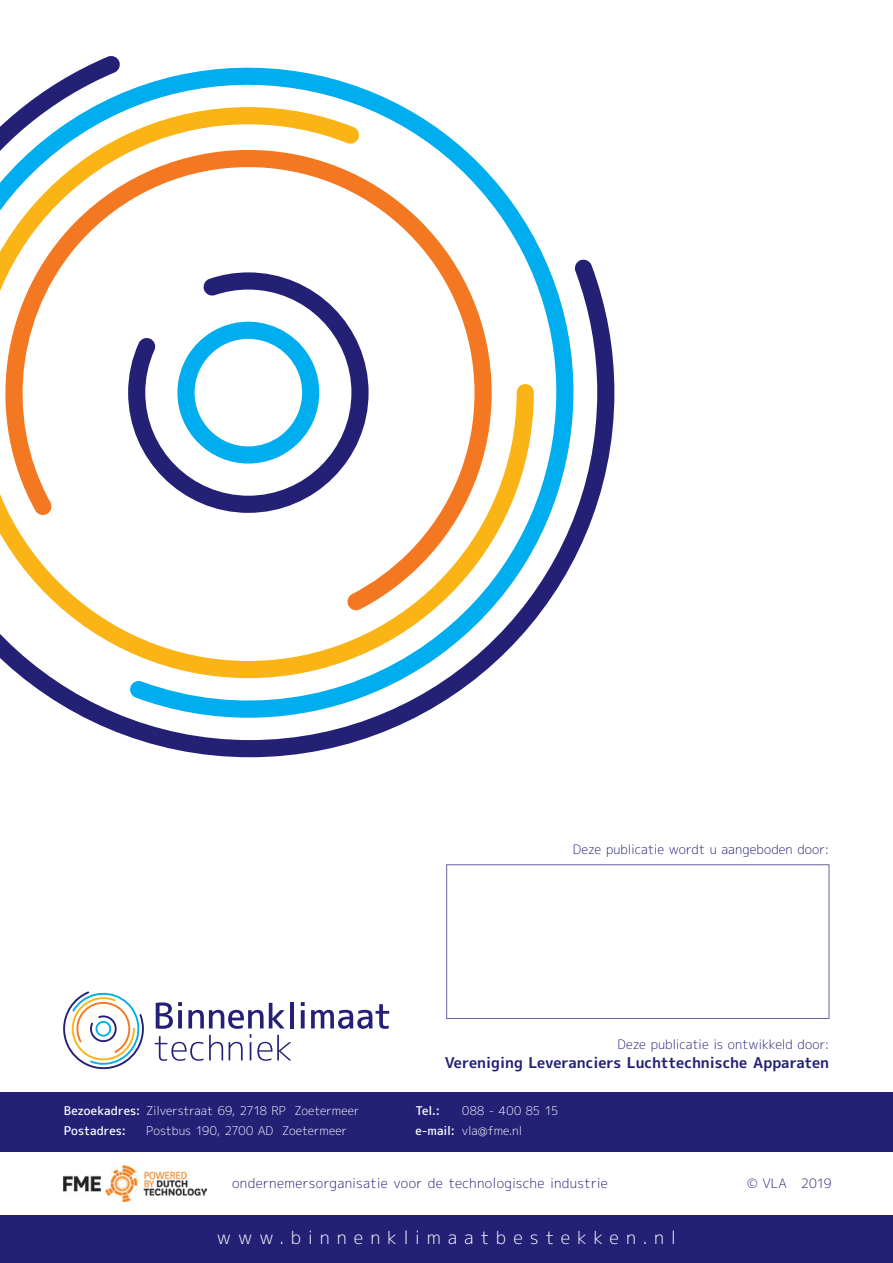
<style>
.page{position:relative;width:893px;height:1263px;background:#fff}
.page>*{position:absolute;margin:0;border:0;box-sizing:border-box;transform-origin:0 0}
.Bodytekst_-_light_8{font:18px "mplus 1 c light";letter-spacing:.38em;color:#fff}
.Kop_33pt{font:14.85px "mplus 1 c bold";color:#242076}
.Bodytekst_-_light_8-2{font:13.5px "mplus 1 c light";letter-spacing:.02em;color:#242076}
.Bodytekst_-_light_8-3{font:12.9px "mplus 1 c light";letter-spacing:-.01em;color:#242076}
.Bodytekst_-_light_8-4{font:12px "mplus 1 c light";letter-spacing:-.005em;color:#fff}
.Bodytekst_-_light_8-5{font:12px "mplus 1 c medium";color:#fff}
.s1{font-family:"mplus 1 c medium"}
</style>
<div class="page">
<div style="left:0;top:1093px;width:893px;height:59px;background:#242076"></div>
<img style="left:64px;top:1166px;width:142px;height:36px">
<svg style="left:0;top:56px;width:614px;height:701px"></svg>
<div style="left:0;top:1215px;width:893px;height:48px;background:#242076"></div>
<hr style="left:290px;top:1002px;width:4px;height:26px;background:#242076">
<svg style="left:301px;top:1010px;width:4px;height:18px"></svg>
<svg style="left:301px;top:1002px;width:4px;height:4px"></svg>
<svg style="left:311px;top:1004px;width:78px;height:25px"></svg>
<svg style="left:155px;top:1002px;width:136px;height:59px"></svg>
<svg style="left:63px;top:991px;width:81px;height:78px"></svg>
<p class="Bodytekst_-_light_8-3" style="left:573px;top:840px;width:258px">Deze publicatie wordt u aangeboden door:</p>
<p class="Bodytekst_-_light_8-4" style="left:64px;top:1102px;width:297px"><span class="s1">Bezoekadres:</span> Zilverstraat 69, 2718 RP Zoetermeer</p>
<p class="Bodytekst_-_light_8-5" style="left:64px;top:1122px;width:64px">Postadres:</p>
<p class="Bodytekst_-_light_8-4" style="left:146px;top:1122px;width:202px">Postbus 190, 2700 AD Zoetermeer</p>
<p class="Bodytekst_-_light_8-3" style="left:618px;top:1035px;width:213px">Deze publicatie is ontwikkeld door:</p>
<p class="Kop_33pt" style="left:445px;top:1052px;width:386px">Vereniging Leveranciers Luchttechnische Apparaten</p>
<p class="Bodytekst_-_light_8-5" style="left:415px;top:1102px;width:26px">Tel.:</p>
<p class="Bodytekst_-_light_8-4" style="left:462px;top:1102px;width:98px">088 - 400 85 15</p>
<p class="Bodytekst_-_light_8-4" style="left:415px;top:1122px;width:109px"><span class="s1">e-mail:</span> vla@fme.nl</p>
<p class="Bodytekst_-_light_8-2" style="left:232px;top:1173px;width:377px">ondernemersorganisatie voor de technologische industrie</p>
<p class="Bodytekst_-_light_8-3" style="left:747px;top:1174px;width:86px">© VLA 2019</p>
<p class="Bodytekst_-_light_8" style="left:217px;top:1224px;width:461px">www.binnenklimaatbestekken.nl</p>
</div>
